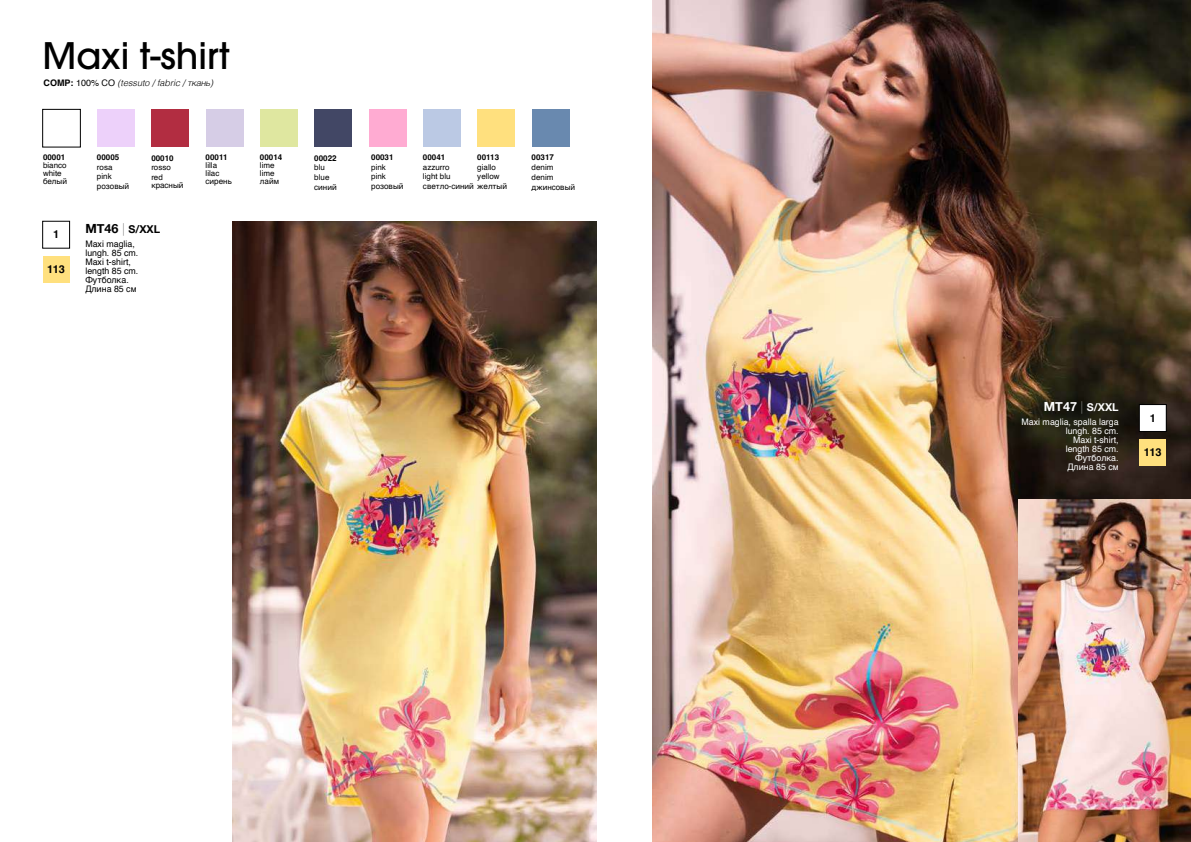
<style>
.page{position:relative;width:1191px;height:842px;background:#fff}
.page>*{position:absolute;margin:0;border:0;box-sizing:border-box;transform-origin:0 0}
.t1{font:500 36.3px "ITC Avant Garde Pro";color:#000}
.t2{font:700 11px "Helvetica";letter-spacing:-.025em;color:#000}
.t3{font:700 10.8px "Helvetica Neue";color:#fff}
.t4{font:700 10.8px "Helvetica Neue";color:#000}
.t5{font:9px/9px "Helvetica";color:#fff;text-align:right}
.t6{font:9px/9px "Helvetica";color:#000}
.t7{font:italic 300 9px "Helvetica";color:#000}
.t8{font:8px/9.6px "Helvetica";color:#000}
.t9{font:700 8px "Helvetica";color:#000}
.s1{font-weight:700;font-style:normal}
.s2{font-weight:400;font-style:normal}
.s3{font-size:12.6px}
.s4{font-weight:200;font-size:12.6px}
</style>
<div class="page">
<img style="left:232px;top:221px;width:364px;height:621px">
<img style="left:652px;top:0;width:539px;height:842px">
<img style="left:1018px;top:499px;width:173px;height:343px">
<div style="left:97px;top:109px;width:38px;height:38px;background:#edd1fa"></div>
<div style="left:206px;top:109px;width:37px;height:38px;background:#d6cde6"></div>
<div style="left:151px;top:109px;width:38px;height:38px;background:#b22d41"></div>
<div style="left:260px;top:109px;width:38px;height:38px;background:#dfe7a0"></div>
<div style="left:423px;top:109px;width:38px;height:38px;background:#bbc9e4"></div>
<div style="left:477px;top:109px;width:38px;height:38px;background:#ffe07e"></div>
<div style="left:369px;top:109px;width:37px;height:38px;background:#ffabd2"></div>
<div style="left:531px;top:109px;width:38px;height:38px;background:#6989af"></div>
<div style="left:314px;top:109px;width:38px;height:38px;background:#424765"></div>
<div style="left:1139px;top:439px;width:27px;height:27px;background:#ffe07e"></div>
<div style="left:1139px;top:405px;width:27px;height:26px;background:#fff"></div>
<div style="left:1139px;top:404px;width:27px;height:28px;border:1px solid #000"></div>
<div style="left:43px;top:256px;width:27px;height:27px;background:#ffe07e"></div>
<h1 class="t1" style="left:43px;top:33px;width:189px">Maxi t-shirt</h1>
<p class="t7" style="left:44px;top:75px;width:171px"><span class="s1">COMP:</span> <span class="s2">100% CO</span> (tessuto / fabric / ткань)</p>
<p class="t9" style="left:43px;top:152px;width:24px">00001</p>
<p class="t8" style="left:43px;top:162px;width:25px;line-height:8px">bianco white белый</p>
<h2 class="t2" style="left:53px;top:228px;width:8px">1</h2>
<h2 class="t2" style="left:47px;top:263px;width:19px">113</h2>
<p class="t9" style="left:97px;top:152px;width:24px">00005</p>
<p class="t8" style="left:97px;top:162px;width:34px">rosa pink розовый</p>
<p class="t9" style="left:151px;top:153px;width:24px">00010</p>
<p class="t8" style="left:151px;top:163px;width:21px">rosso red</p>
<p class="t8" style="left:151px;top:180px;width:34px">красный</p>
<h3 class="t4" style="left:85px;top:221px;width:76px"><span class="s3">MT46</span> <span class="s4">|</span> S/XXL</h3>
<p class="t6" style="left:85px;top:240px;width:54px">Maxi maglia, lungh. 85 cm.<br>Maxi t-shirt, length 85 cm.<br>Футболка.<br>Длина 85 см</p>
<p class="t9" style="left:206px;top:152px;width:23px">00011</p>
<p class="t8" style="left:206px;top:162px;width:28px;line-height:8px">lilla lilac сирень</p>
<p class="t9" style="left:260px;top:152px;width:24px">00014</p>
<p class="t8" style="left:260px;top:162px;width:21px;line-height:8px">lime lime лайм</p>
<p class="t9" style="left:314px;top:153px;width:24px">00022</p>
<p class="t8" style="left:314px;top:163px;width:24px">blu blue синий</p>
<p class="t9" style="left:371px;top:152px;width:24px">00031</p>
<p class="t8" style="left:371px;top:162px;width:34px">pink<br>pink розовый</p>
<p class="t9" style="left:423px;top:152px;width:24px">00041</p>
<p class="t8" style="left:423px;top:162px;width:86px">azzurro<br>light blu<br>светло-синий желтый</p>
<p class="t9" style="left:477px;top:152px;width:23px">00113</p>
<p class="t8" style="left:477px;top:162px;width:24px">giallo yellow</p>
<p class="t9" style="left:531px;top:153px;width:24px">00317</p>
<p class="t8" style="left:531px;top:163px;width:45px;line-height:10px">denim denim джинсовый</p>
<h3 class="t3" style="left:1044px;top:399px;width:76px"><span class="s3">MT47</span> <span class="s4">|</span> S/XXL</h3>
<p class="t5" style="left:1021px;top:417px;width:99px">Maxi maglia, spalla larga lungh. 85 cm.<br>Maxi t-shirt,<br>length 85 cm.<br>Футболка.<br>Длина 85 см</p>
<h2 class="t2" style="left:1149px;top:411px;width:8px">1</h2>
<h2 class="t2" style="left:1144px;top:446px;width:19px">113</h2>
</div>
